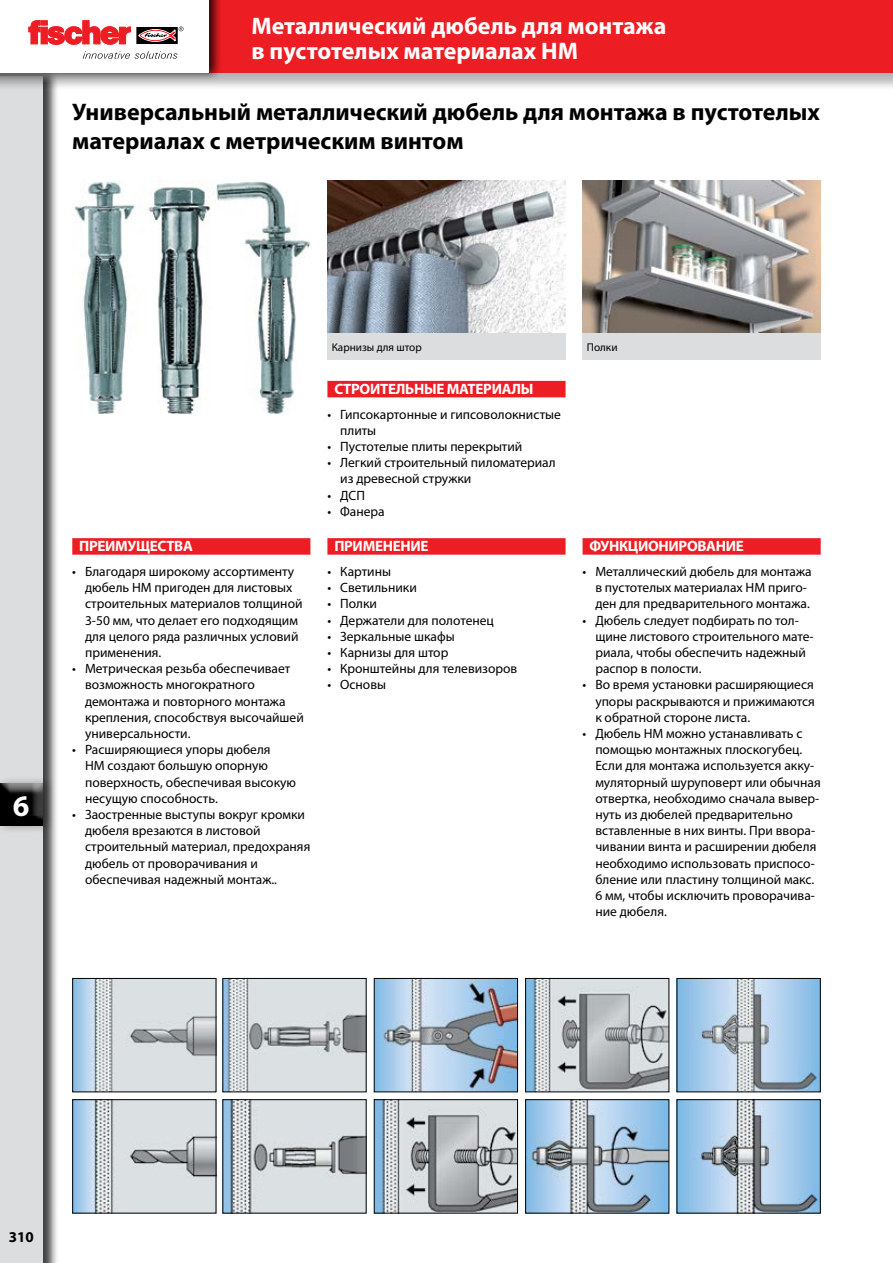
<style>
.page{position:relative;width:893px;height:1263px;background:#fff}
.page>*{position:absolute;margin:0;border:0;box-sizing:border-box;transform-origin:0 0}
.t1{font:700 30px "Myriad Pro";color:#fff}
.t2{font:700 24px/28.8px "Myriad Pro";color:#000}
.t3{font:700 24px/25.5px "Myriad Pro";color:#fff}
.t4{font:700 15px "Myriad Pro";letter-spacing:-.02em;color:#fff}
.t5{font:700 15px "Myriad Pro";color:#000}
.t6{font:13.5px/16.2px "Myriad Pro";color:#000}
.t7{font:11.25px "Myriad Pro";color:#000}
</style>
<div class="page">
<img style="left:327px;top:180px;width:238px;height:153px">
<div style="left:327px;top:333px;width:239px;height:27px;background:#dcddde"></div>
<img style="left:583px;top:180px;width:237px;height:153px">
<div style="left:583px;top:333px;width:238px;height:27px;background:#dcddde"></div>
<img style="left:224px;top:1101px;width:141px;height:110px">
<div style="left:222px;top:1099px;width:145px;height:114px;border:1px solid #000"></div>
<img style="left:224px;top:980px;width:141px;height:110px">
<div style="left:222px;top:978px;width:145px;height:114px;border:1px solid #000"></div>
<img style="left:376px;top:1101px;width:140px;height:110px">
<div style="left:374px;top:1099px;width:144px;height:114px;border:1px solid #000"></div>
<img style="left:376px;top:980px;width:140px;height:110px">
<div style="left:374px;top:978px;width:144px;height:114px;border:1px solid #000"></div>
<img style="left:527px;top:1101px;width:140px;height:110px">
<div style="left:525px;top:1099px;width:144px;height:114px;border:1px solid #000"></div>
<img style="left:527px;top:980px;width:140px;height:110px">
<div style="left:525px;top:978px;width:144px;height:114px;border:1px solid #000"></div>
<img style="left:679px;top:1101px;width:140px;height:110px">
<div style="left:677px;top:1099px;width:144px;height:114px;border:1px solid #000"></div>
<img style="left:679px;top:980px;width:140px;height:110px">
<div style="left:677px;top:978px;width:144px;height:114px;border:1px solid #000"></div>
<img style="left:72px;top:180px;width:240px;height:234px">
<img style="left:74px;top:1101px;width:140px;height:110px">
<div style="left:72px;top:1099px;width:144px;height:114px;border:1px solid #000"></div>
<img style="left:74px;top:980px;width:140px;height:110px">
<div style="left:72px;top:978px;width:144px;height:114px;border:1px solid #000"></div>
<div style="left:72px;top:538px;width:238px;height:17px;background:#ed1d24"></div>
<div style="left:327px;top:538px;width:239px;height:17px;background:#ed1d24"></div>
<div style="left:583px;top:538px;width:238px;height:17px;background:#ed1d24"></div>
<div style="left:327px;top:381px;width:239px;height:16px;background:#ed1d24"></div>
<div style="left:0;top:68px;width:59px;height:1195px;background:#000;opacity:.75"></div>
<div style="left:0;top:77px;width:43px;height:1186px;background:#dcddde"></div>
<div style="left:0;top:0;width:893px;height:91px;background:#000;opacity:.29"></div>
<div style="left:0;top:0;width:893px;height:72px;background:#ed1d24"></div>
<div style="left:0;top:0;width:223px;height:81px;background:#000;opacity:.75"></div>
<div style="left:0;top:0;width:208px;height:72px;background:#fff"></div>
<svg style="left:137px;top:27px;width:41px;height:17px"></svg>
<svg style="left:29px;top:21px;width:102px;height:24px"></svg>
<svg style="left:139px;top:26px;width:44px;height:15px"></svg>
<svg style="left:83px;top:51px;width:94px;height:8px"></svg>
<div style="left:0;top:775px;width:55px;height:58px;background:#000;opacity:.3"></div>
<div style="left:0;top:783px;width:53px;height:45px;background:#fff;opacity:.75"></div>
<div style="left:0;top:783px;width:49px;height:45px;background:#000;opacity:.75"></div>
<h2 class="t3" style="left:251px;top:12px;width:416px">Металлический дюбель для монтажа в пустотелых материалах HM</h2>
<h2 class="t2" style="left:72px;top:97px;width:749px">Универсальный металлический дюбель для монтажа в пустотелых материалах с метрическим винтом</h2>
<h1 class="t1" style="left:13px;top:786px;width:18px">6</h1>
<p class="t4" style="left:79px;top:536px;width:115px">ПРЕИМУЩЕСТВА</p>
<p class="t6" style="left:85px;top:563px;width:219px;text-indent:-13px">• Благодаря широкому ассортименту дюбель HM пригоден для листовых строительных материалов толщиной<br>3-50 мм, что делает его подходящим для целого ряда различных условий применения.</p>
<p class="t6" style="left:85px;top:660px;width:220px;text-indent:-13px">• Метрическая резьба обеспечивает возможность многократного демонтажа и повторного монтажа крепления, способствуя высочайшей универсальности.</p>
<p class="t6" style="left:85px;top:741px;width:213px;text-indent:-13px">• Расширяющиеся упоры дюбеля<br>HM создают большую опорную поверхность, обеспечивая высокую несущую способность.</p>
<p class="t6" style="left:85px;top:806px;width:227px;text-indent:-13px">• Заостренные выступы вокруг кромки дюбеля врезаются в листовой строительный материал, предохраняя дюбель от проворачивания и обеспечивая надежный монтаж..</p>
<p class="t7" style="left:332px;top:340px;width:92px">Карнизы для штор</p>
<p class="t7" style="left:587px;top:340px;width:32px">Полки</p>
<p class="t4" style="left:334px;top:379px;width:201px">СТРОИТЕЛЬНЫЕ МАТЕРИАЛЫ</p>
<p class="t6" style="left:340px;top:406px;width:222px;text-indent:-13px">• Гипсокартонные и гипсоволокнистые плиты</p>
<p class="t6" style="left:327px;top:438px;width:196px">• Пустотелые плиты перекрытий</p>
<p class="t6" style="left:340px;top:454px;width:217px;text-indent:-13px">• Легкий строительный пиломатериал из древесной стружки</p>
<p class="t6" style="left:327px;top:487px;width:39px">• ДСП</p>
<p class="t6" style="left:327px;top:503px;width:59px">• Фанера</p>
<p class="t4" style="left:334px;top:536px;width:96px">ПРИМЕНЕНИЕ</p>
<p class="t6" style="left:327px;top:563px;width:65px">• Картины</p>
<p class="t6" style="left:327px;top:579px;width:91px">• Светильники</p>
<p class="t6" style="left:327px;top:595px;width:51px">• Полки</p>
<p class="t6" style="left:327px;top:612px;width:168px">• Держатели для полотенец</p>
<p class="t6" style="left:327px;top:628px;width:129px">• Зеркальные шкафы</p>
<p class="t6" style="left:327px;top:644px;width:122px">• Карнизы для штор</p>
<p class="t6" style="left:327px;top:660px;width:191px">• Кронштейны для телевизоров</p>
<p class="t6" style="left:327px;top:676px;width:60px">• Основы</p>
<p class="t4" style="left:589px;top:536px;width:156px">ФУНКЦИОНИРОВАНИЕ</p>
<p class="t6" style="left:595px;top:563px;width:218px;text-indent:-13px">• Металлический дюбель для монтажа в пустотелых материалах HM приго&shy;ден для предварительного монтажа.</p>
<p class="t6" style="left:595px;top:612px;width:220px;text-indent:-13px">• Дюбель следует подбирать по тол&shy;щине листового строительного мате&shy;риала, чтобы обеспечить надежный распор в полости.</p>
<p class="t6" style="left:595px;top:676px;width:221px;text-align:justify;text-indent:-13px">• Во время установки расширяющиеся упоры раскрываются и прижимаются к обратной стороне листа.</p>
<p class="t6" style="left:595px;top:725px;width:227px;text-indent:-13px">• Дюбель HM можно устанавливать с помощью монтажных плоскогубец.<br>Если для монтажа используется акку&shy;муляторный шуруповерт или обычная отвертка, необходимо сначала вывер&shy;нуть из дюбелей предварительно вставленные в них винты. При ввора&shy;чивании винта и расширении дюбеля необходимо использовать приспосо&shy;бление или пластину толщиной макс.<br>6 мм, чтобы исключить проворачива&shy;ние дюбеля.</p>
<p class="t5" style="left:9px;top:1227px;width:26px">310</p>
</div>
